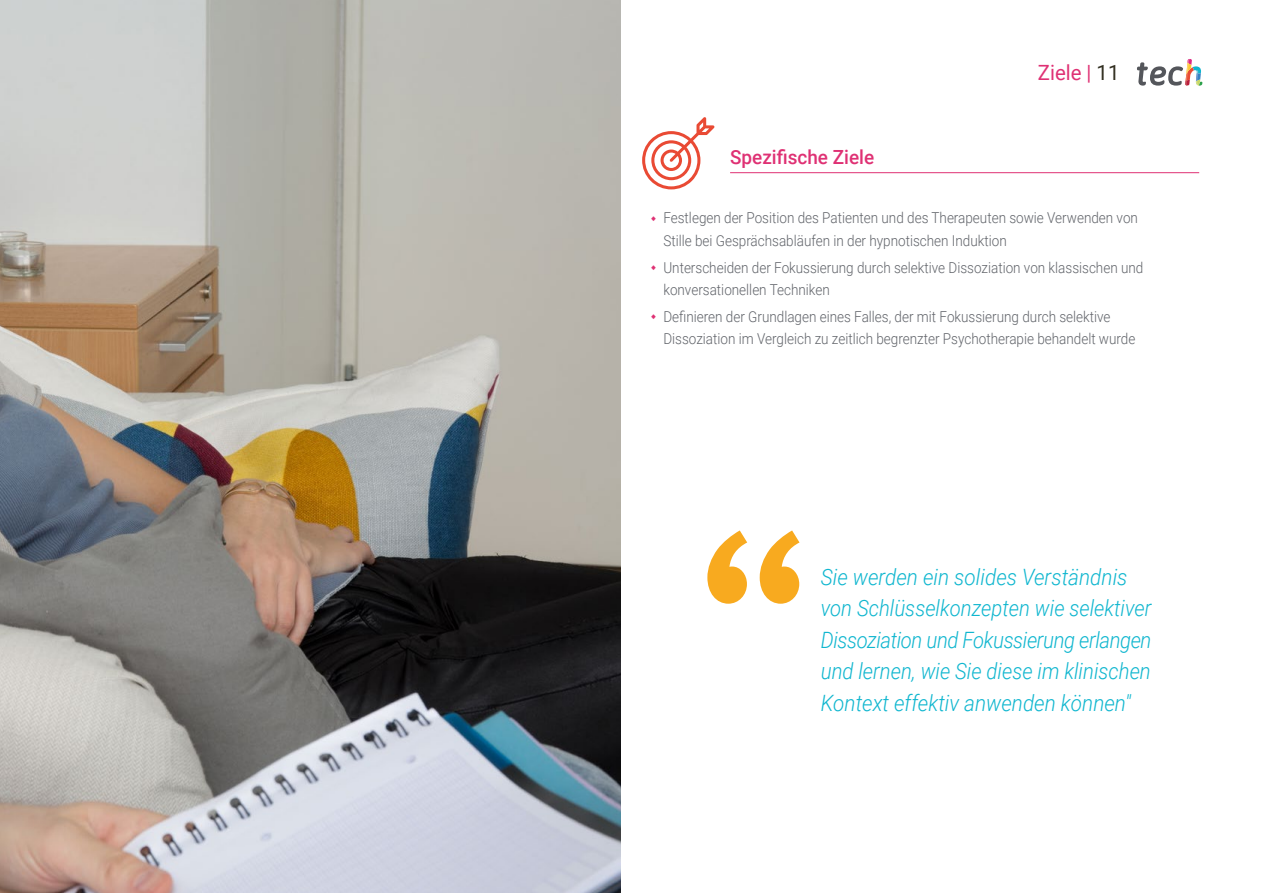
<style>
.page{position:relative;width:1263px;height:893px;background:#fff}
.page>*{position:absolute;margin:0;border:0;box-sizing:border-box;transform-origin:0 0}
.t1{font:italic 300 22.5px/31.5px "Roboto";color:#0fb6cf;scale:.92 1}
.t2{font:21px "Roboto";color:#df3174}
.t3{font:500 19.5px "Roboto";color:#df3174}
.t4{font:300 15px/22.5px "Roboto";color:#61646a;scale:.9 1}
.s1{color:#312e20}
</style>
<div class="page">
<hr style="left:730px;top:172px;width:469px;height:1px;background:#df3174">
<svg style="left:642px;top:117px;width:72px;height:72px"></svg>
<img style="left:0;top:0;width:621px;height:893px">
<svg style="left:707px;top:530px;width:92px;height:74px"></svg>
<svg style="left:1137px;top:59px;width:65px;height:27px"></svg>
<h3 class="t3" style="left:730px;top:144px;width:145px">Spezifische Ziele</h3>
<h2 class="t2" style="left:1038px;top:57px;width:83px">Ziele | <span class="s1">11</span></h2>
<p class="t4" style="left:663px;top:206px;width:529px">Festlegen der Position des Patienten und des Therapeuten sowie Verwenden von<br>Stille bei Gesprächsabläufen in der hypnotischen Induktion</p>
<p class="t4" style="left:663px;top:255px;width:535px">Unterscheiden der Fokussierung durch selektive Dissoziation von klassischen und konversationellen Techniken</p>
<p class="t4" style="left:663px;top:305px;width:526px">Definieren der Grundlagen eines Falles, der mit Fokussierung durch selektive<br>Dissoziation im Vergleich zu zeitlich begrenzter Psychotherapie behandelt wurde</p>
<h1 class="t1" style="left:821px;top:560px;width:361px">Sie werden ein solides Verständnis von Schlüsselkonzepten wie selektiver Dissoziation und Fokussierung erlangen und lernen, wie Sie diese im klinischen Kontext effektiv anwenden können"</h1>
</div>
